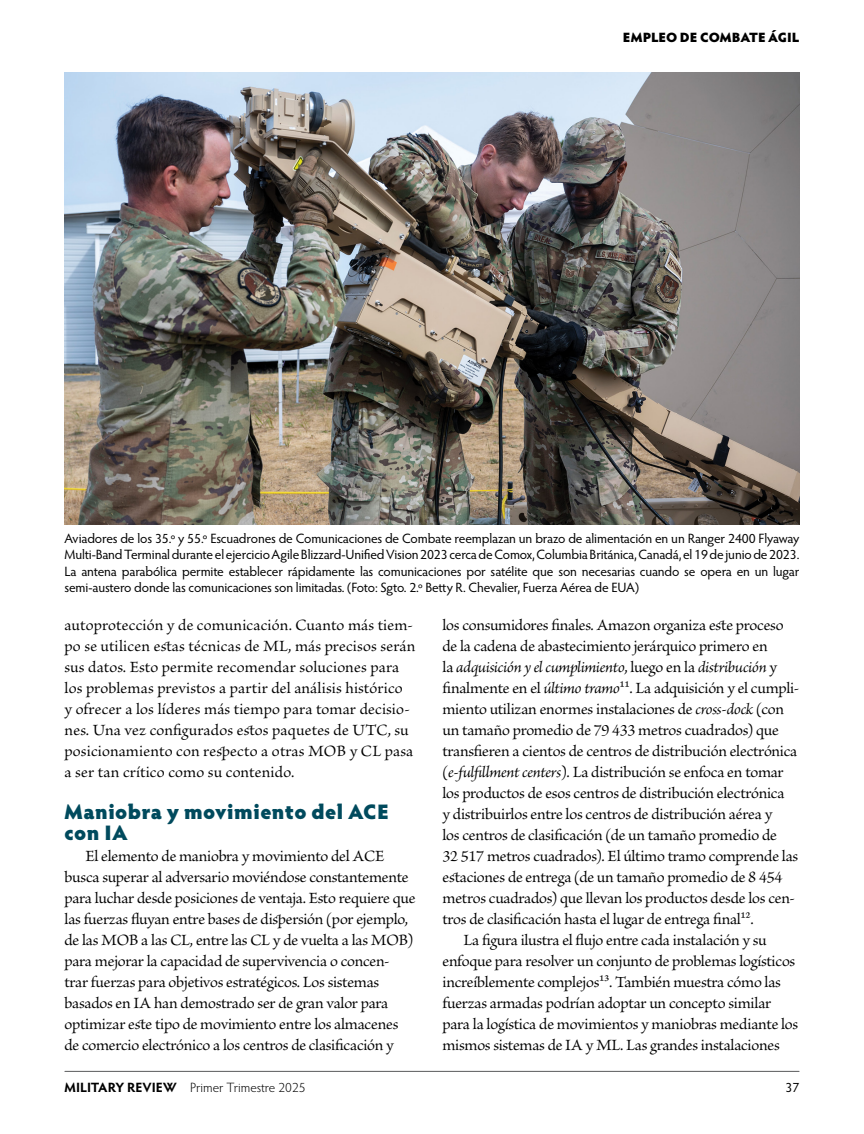
<style>
.page{position:relative;width:864px;height:1134px;background:#fff}
.page>*{position:absolute;margin:0;border:0;box-sizing:border-box;transform-origin:0 0}
.subhead{font:900 21px/21px "Hypatia Sans Pro";letter-spacing:.02em;color:#004a5d}
.body{font:16.5px/21px "Brioso Pro";letter-spacing:-.01em;color:#000}
.cutline{font:13.5px/16.5px "Hypatia Sans Pro";letter-spacing:-.015em;color:#000;text-align:justify}
.t1{font:300 13.5px "Hypatia Sans Pro";letter-spacing:-.005em;color:#000}
.t2{font:900 13.5px "Hypatia Sans Pro";letter-spacing:-.005em;color:#000}
.s1{font-style:italic}
.s2{font-weight:700}
</style>
<div class="page">
<hr style="left:65px;top:1071px;width:734px;height:1px;background:#58595b">
<img style="left:64px;top:73px;width:736px;height:452px">
<p class="t2" style="left:623px;top:27px;width:178px">EMPLEO DE COMBATE ÁGIL</p>
<p class="cutline" style="left:64px;top:530px;width:737px">Aviadores de los 35.º y 55.º Escuadrones de Comunicaciones de Combate reemplazan un brazo de alimentación en un Ranger 2400 Flyaway Multi-BandTerminal durante el ejercicio AgileBlizzard-UnifiedVision 2023 cerca de Comox, Columbia Británica, Canadá, el 19 de junio de 2023.<br>La antena parabólica permite establecer rápidamente las comunicaciones por satélite que son necesarias cuando se opera en un lugar semi-austero donde las comunicaciones son limitadas. (Foto: Sgto. 2.o Betty R. Chevalier, Fuerza Aérea de EUA)</p>
<p class="body" style="left:64px;top:615px;width:352px">autoprotección y de comunicación. Cuanto más tiem&shy;po se utilicen estas técnicas de ML, más precisos serán sus datos. Esto permite recomendar soluciones para los problemas previstos a partir del análisis histórico<br>y ofrecer a los líderes más tiempo para tomar decisio&shy;nes. Una vez configurados estos paquetes de UTC, su posicionamiento con respecto a otras MOB y CL pasa a ser tan crítico como su contenido.</p>
<h2 class="subhead" style="left:64px;top:800px;width:326px">Maniobra y movimiento del ACE con IA</h2>
<p class="body" style="left:64px;top:846px;width:352px;text-indent:21px">El elemento de maniobra y movimiento del ACE busca superar al adversario moviéndose constantemente para luchar desde posiciones de ventaja. Esto requiere que las fuerzas fluyan entre bases de dispersión (por ejemplo, de las MOB a las CL, entre las CL y de vuelta a las MOB) para mejorar la capacidad de supervivencia o concen&shy;trar fuerzas para objetivos estratégicos. Los sistemas basados en IA han demostrado ser de gran valor para optimizar este tipo de movimiento entre los almacenes de comercio electrónico a los centros de clasificación y</p>
<p class="body" style="left:442px;top:615px;width:358px">los consumidores finales. Amazon organiza este proceso de la cadena de abastecimiento jerárquico primero en<br>la <span class="s1">adquisición y el cumplimiento</span>, luego en la <span class="s1">distribución</span> y finalmente en el <span class="s1">último tramo</span>11. La adquisición y el cumpli&shy;miento utilizan enormes instalaciones de <span class="s1">cross-dock</span> (con un tamaño promedio de 79 433 metros cuadrados) que transfieren a cientos de centros de distribución electrónica (<span class="s1">e-fulfillment centers</span>). La distribución se enfoca en tomar los productos de esos centros de distribución electrónica<br>y distribuirlos entre los centros de distribución aérea y<br>los centros de clasificación (de un tamaño promedio de<br>32 517 metros cuadrados). El último tramo comprende las estaciones de entrega (de un tamaño promedio de 8 454 metros cuadrados) que llevan los productos desde los cen&shy;tros de clasificación hasta el lugar de entrega final12.</p>
<p class="body" style="left:442px;top:930px;width:357px;text-indent:21px">La figura ilustra el flujo entre cada instalación y su enfoque para resolver un conjunto de problemas logísticos increíblemente complejos13. También muestra cómo las fuerzas armadas podrían adoptar un concepto similar para la logística de movimientos y maniobras mediante los mismos sistemas de IA y ML. Las grandes instalaciones</p>
<p class="t1" style="left:64px;top:1079px;width:243px"><span class="s2">MILITARY REVIEW</span> Primer Trimestre 2025</p>
<p class="cutline" style="left:786px;top:1079px;width:15px">37</p>
</div>
